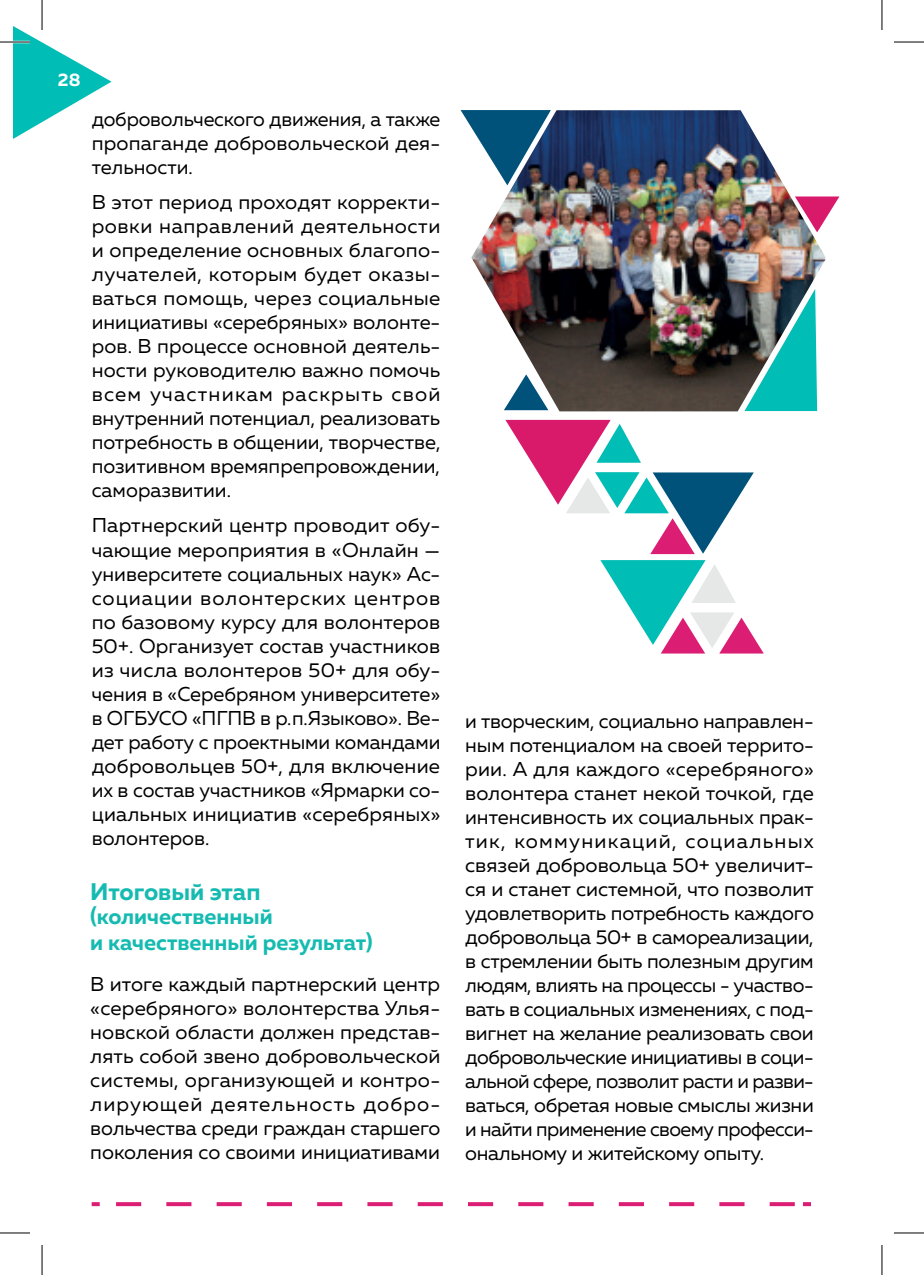
<style>
.page{position:relative;width:924px;height:1275px;background:#fff}
.page>*{position:absolute;margin:0;border:0;box-sizing:border-box;transform-origin:0 0}
.t1{font:700 24px "Muller";letter-spacing:-.005em;color:#15bbb1}
.t2{font:700 22px/26px "Muller";color:#15bbb1}
.t3{font:20px/24px "Muller";color:#000;text-align:justify}
.t4{font:700 18px "Muller";color:#fff}
</style>
<div class="page">
<svg style="left:14px;top:26px;width:97px;height:113px"></svg>
<svg style="left:92px;top:1202px;width:8px;height:4px"></svg>
<svg style="left:116px;top:1202px;width:678px;height:4px"></svg>
<svg style="left:803px;top:1202px;width:7px;height:4px"></svg>
<img style="left:471px;top:110px;width:353px;height:301px">
<svg style="left:794px;top:196px;width:45px;height:36px"></svg>
<svg style="left:503px;top:374px;width:45px;height:36px"></svg>
<svg style="left:505px;top:420px;width:248px;height:134px"></svg>
<svg style="left:600px;top:560px;width:163px;height:93px"></svg>
<svg style="left:744px;top:289px;width:72px;height:122px"></svg>
<svg style="left:460px;top:110px;width:90px;height:75px"></svg>
<hr style="left:0;top:41px;width:30px;height:2px;background:#fff">
<hr style="left:41px;top:0;width:2px;height:30px;background:#fff">
<hr style="left:0;top:42px;width:30px;height:1px;background:#000">
<hr style="left:893px;top:42px;width:30px;height:1px;background:#000">
<hr style="left:0;top:1232px;width:30px;height:1px;background:#000">
<hr style="left:893px;top:1232px;width:30px;height:1px;background:#000">
<hr style="left:42px;top:0;width:1px;height:30px;background:#000">
<hr style="left:42px;top:1245px;width:1px;height:30px;background:#000">
<hr style="left:881px;top:0;width:1px;height:30px;background:#000">
<hr style="left:881px;top:1245px;width:1px;height:30px;background:#000">
<p class="t4" style="left:58px;top:69px;width:24px">28</p>
<p class="t3" style="left:92px;top:106px;width:350px">добровольческого движения, а также пропаганде добровольческой дея&shy;тельности.</p>
<p class="t3" style="left:92px;top:190px;width:350px">В этот период проходят корректи&shy;ровки направлений деятельности и определение основных благопо&shy;лучателей, которым будет оказы&shy;ваться помощь, через социальные инициативы «серебряных» волонте&shy;ров. В процессе основной деятель&shy;ности руководителю важно помочь всем участникам раскрыть свой внутренний потенциал, реализовать потребность в общении, творчестве, позитивном времяпрепровождении, саморазвитии.</p>
<p class="t3" style="left:92px;top:513px;width:350px">Партнерский центр проводит обу&shy;чающие мероприятия в «Онлайн — университете социальных наук» Ас&shy;социации волонтерских центров по базовому курсу для волонтеров 50+. Организует состав участников из числа волонтеров 50+ для обу&shy;чения в «Серебряном университете» в ОГБУСО «ПГПВ в р.п.Языково». Ве&shy;дет работу с проектными командами добровольцев 50+, для включение их в состав участников «Ярмарки со&shy;циальных инициатив «серебряных» волонтеров.</p>
<p class="t1" style="left:90px;top:876px;width:172px">Итоговый этап</p>
<p class="t2" style="left:90px;top:903px;width:284px">(количественный<br>и качественный результат)</p>
<p class="t3" style="left:90px;top:972px;width:351px">В итоге каждый партнерский центр «серебряного» волонтерства Улья&shy;новской области должен представ&shy;лять собой звено добровольческой системы, организующей и контро&shy;лирующей деятельность добро&shy;вольчества среди граждан старшего поколения со своими инициативами</p>
<p class="t3" style="left:465px;top:709px;width:350px">и творческим, социально направлен&shy;ным потенциалом на своей террито&shy;рии. А для каждого «серебряного» волонтера станет некой точкой, где интенсивность их социальных прак&shy;тик, коммуникаций, социальных связей добровольца 50+ увеличит&shy;ся и станет системной, что позволит удовлетворить потребность каждого добровольца 50+ в самореализации, в стремлении быть полезным другим людям, влиять на процессы - участво&shy;вать в социальных изменениях, с под&shy;вигнет на желание реализовать свои добровольческие инициативы в соци&shy;альной сфере, позволит расти и разви&shy;ваться, обретая новые смыслы жизни и найти применение своему професси&shy;ональному и житейскому опыту.</p>
</div>
